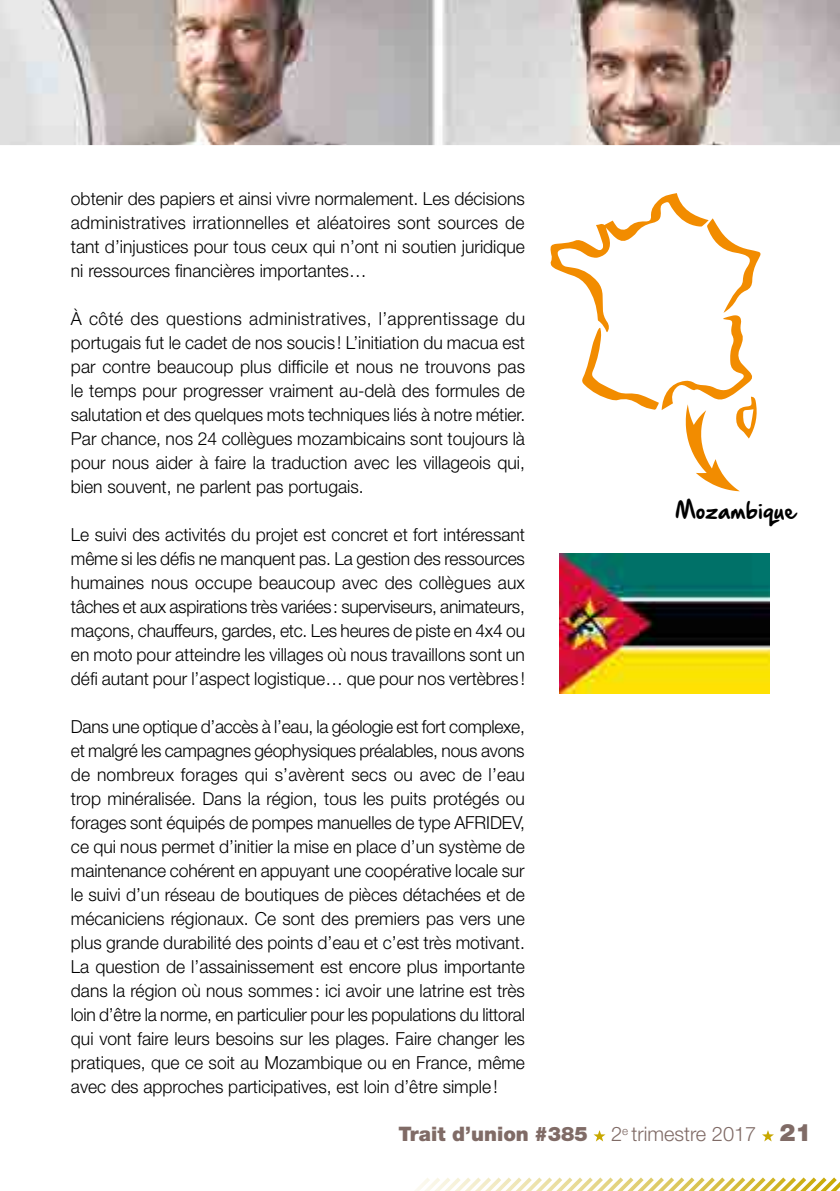
<style>
.page{position:relative;width:840px;height:1191px;background:#fff}
.page>*{position:absolute;margin:0;border:0;box-sizing:border-box;transform-origin:0 0}
.t1{font:900 20px "Helvetica Neue LT Std";color:#806b66}
.t2{font:20px "Hand Of Sean Demo";letter-spacing:-.01em;color:#000}
.t3{font:300 18px/24px "Helvetica Neue LT Std";color:#000;text-align:justify}
.s1{font-weight:300}
.s2{font-size:24px}
</style>
<div class="page">
<svg style="left:593px;top:1130px;width:12px;height:11px"></svg>
<svg style="left:762px;top:1130px;width:11px;height:11px"></svg>
<img style="left:0;top:0;width:839px;height:145px">
<svg style="left:415px;top:1177px;width:424px;height:14px"></svg>
<img style="left:559px;top:553px;width:209px;height:140px">
<svg style="left:550px;top:193px;width:210px;height:298px"></svg>
<p class="t3" style="left:71px;top:186px;width:455px">obtenir des papiers et ainsi vivre normalement. Les décisions administratives irrationnelles et aléatoires sont sources de tant d’injustices pour tous ceux qui n’ont ni soutien juridique ni ressources financières importantes…</p>
<p class="t3" style="left:71px;top:306px;width:455px">À côté des questions administratives, l’apprentissage du portugais fut le cadet de nos soucis ! L’initiation du macua est par contre beaucoup plus difficile et nous ne trouvons pas le temps pour progresser vraiment au-delà des formules de salutation et des quelques mots techniques liés à notre métier.<br>Par chance, nos 24 collègues mozambicains sont toujours là pour nous aider à faire la traduction avec les villageois qui, bien souvent, ne parlent pas portugais.</p>
<p class="t3" style="left:71px;top:522px;width:455px">Le suivi des activités du projet est concret et fort intéressant même si les défis ne manquent pas. La gestion des ressources humaines nous occupe beaucoup avec des collègues aux tâches et aux aspirations très variées: superviseurs, animateurs, maçons, chauffeurs, gardes, etc. Les heures de piste en 4x4 ou en moto pour atteindre les villages où nous travaillons sont un défi autant pour l’aspect logistique… que pour nos vertèbres !</p>
<p class="t3" style="left:71px;top:714px;width:455px">Dans une optique d’accès à l’eau, la géologie est fort complexe, et malgré les campagnes géophysiques préalables, nous avons de nombreux forages qui s’avèrent secs ou avec de l’eau trop minéralisée. Dans la région, tous les puits protégés ou forages sont équipés de pompes manuelles de type AFRIDEV, ce qui nous permet d’initier la mise en place d’un système de maintenance cohérent en appuyant une coopérative locale sur le suivi d’un réseau de boutiques de pièces détachées et de mécaniciens régionaux. Ce sont des premiers pas vers une plus grande durabilité des points d’eau et c’est très motivant.<br>La question de l’assainissement est encore plus importante dans la région où nous sommes : ici avoir une latrine est très loin d’être la norme, en particulier pour les populations du littoral qui vont faire leurs besoins sur les plages. Faire changer les pratiques, que ce soit au Mozambique ou en France, même avec des approches participatives, est loin d’être simple!</p>
<p class="t2" style="left:675px;top:500px;width:122px">Mozambique</p>
<p class="t1" style="left:398px;top:1122px;width:414px">Trait d’union #385 <span class="s1">2</span><sup>e</sup> <span class="s1">trimestre 2017</span> <span class="s2">21</span></p>
</div>
